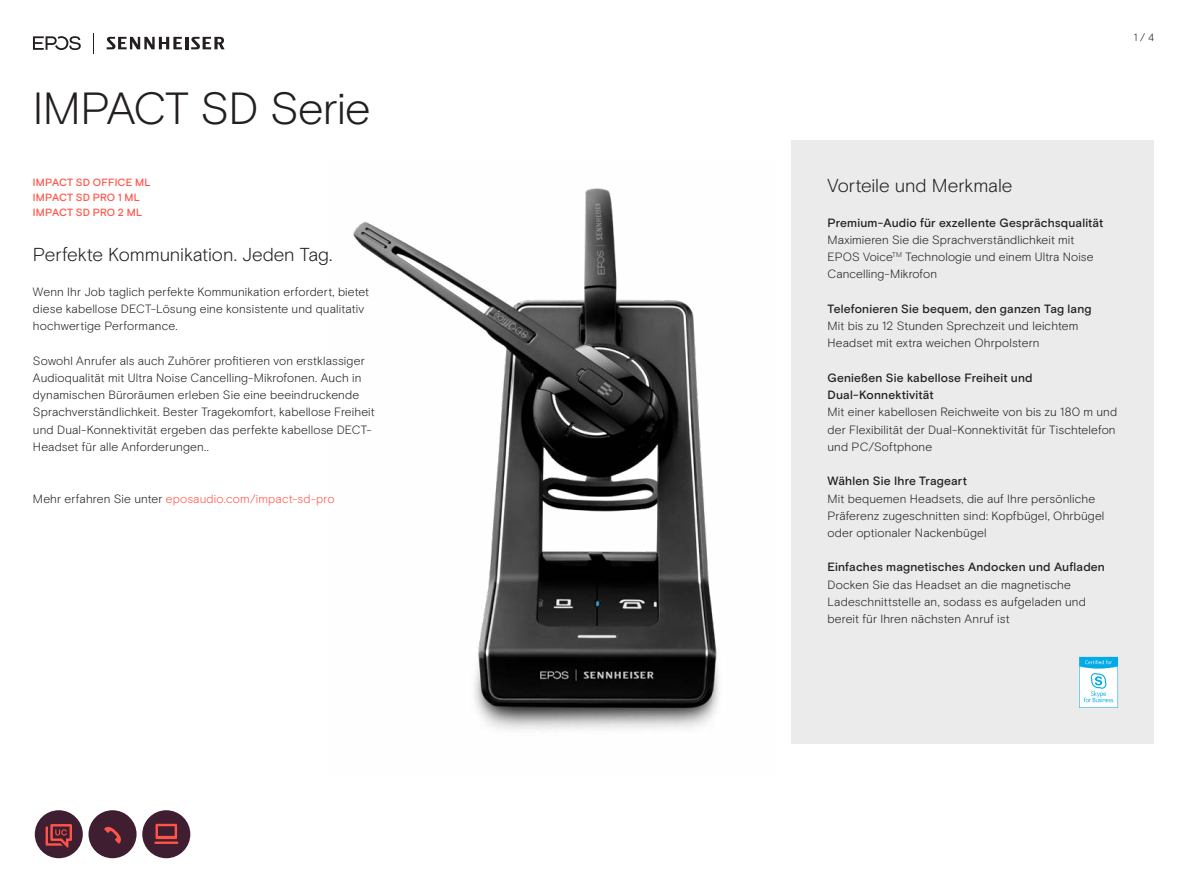
<style>
.page{position:relative;width:1187px;height:893px;background:#fff}
.page>*{position:absolute;margin:0;border:0;box-sizing:border-box;transform-origin:0 0}
.t1{font:300 45px "EPOS Basis";letter-spacing:-.02em;color:#231f20}
.t2{font:300 18.75px "EPOS Basis";letter-spacing:-.01em;color:#231f20}
.t3{font:300 12px/17.2px "EPOS Basis";letter-spacing:.01em;color:#231f20}
.t4{font:500 12px/17.2px "EPOS Basis";letter-spacing:.015em;color:#231f20}
.t5{font:300 12px "EPOS Basis";letter-spacing:.01em;color:#ff5549}
.t6{font:500 10.5px/15px "EPOS Basis";letter-spacing:.01em;color:#ff5549}
.t7{font:300 10.5px "EPOS Basis";color:#231f20}
.s1{color:#231f20}
</style>
<div class="page">
<img style="left:353px;top:188px;width:366px;height:542px">
<svg style="left:93px;top:33px;width:1px;height:20px"></svg>
<svg style="left:107px;top:37px;width:118px;height:12px"></svg>
<svg style="left:33px;top:36px;width:48px;height:14px"></svg>
<div style="left:791px;top:140px;width:362px;height:604px;background:#ebebeb"></div>
<svg style="left:1079px;top:657px;width:38px;height:51px;background:#b3e5f7"></svg>
<div style="left:35px;top:810px;width:48px;height:48px;background:#3f1e31;border-radius:50%"></div>
<svg style="left:46px;top:824px;width:26px;height:24px"></svg>
<div style="left:142px;top:810px;width:48px;height:48px;background:#3f1e31;border-radius:50%"></div>
<svg style="left:155px;top:824px;width:22px;height:15px"></svg>
<hr style="left:154px;top:841px;width:24px;height:3px;background:#ff5549">
<div style="left:88px;top:810px;width:48px;height:48px;background:#3f1e31;border-radius:50%"></div>
<svg style="left:104px;top:826px;width:17px;height:18px"></svg>
<h1 class="t1" style="left:33px;top:82px;width:339px">IMPACT SD Serie</h1>
<p class="t6" style="left:33px;top:175px;width:119px">IMPACT SD OFFICE ML<br>IMPACT SD PRO 1 ML<br>IMPACT SD PRO 2 ML</p>
<h2 class="t2" style="left:33px;top:243px;width:301px">Perfekte Kommunikation. Jeden Tag.</h2>
<p class="t3" style="left:33px;top:283px;width:338px">Wenn Ihr Job taglich perfekte Kommunikation erfordert, bietet diese kabellose DECT-Lösung eine konsistente und qualitativ hochwertige Performance.</p>
<p class="t3" style="left:33px;top:352px;width:343px">Sowohl Anrufer als auch Zuhörer profitieren von erstklassiger Audioqualität mit Ultra Noise Cancelling-Mikrofonen. Auch in dynamischen Büroräumen erleben Sie eine beeindruckende Sprachverständlichkeit. Bester Tragekomfort, kabellose Freiheit und Dual-Konnektivität ergeben das perfekte kabellose DECT-Headset für alle Anforderungen..</p>
<p class="t5" style="left:33px;top:491px;width:303px"><span class="s1">Mehr erfahren Sie unter</span> eposaudio.com/impact-sd-pro</p>
<p class="t7" style="left:1133px;top:31px;width:22px">1 / 4</p>
<h2 class="t2" style="left:827px;top:174px;width:186px">Vorteile und Merkmale</h2>
<p class="t4" style="left:827px;top:214px;width:277px">Premium-Audio für exzellente Gesprächsqualität</p>
<p class="t3" style="left:827px;top:231px;width:267px">Maximieren Sie die Sprachverständlichkeit mit<br>EPOS Voice<sup>TM</sup> Technologie und einem Ultra Noise<br>Cancelling-Mikrofon</p>
<p class="t4" style="left:827px;top:300px;width:266px">Telefonieren Sie bequem, den ganzen Tag lang</p>
<p class="t3" style="left:827px;top:317px;width:252px">Mit bis zu 12 Stunden Sprechzeit und leichtem<br>Headset mit extra weichen Ohrpolstern</p>
<p class="t4" style="left:827px;top:369px;width:207px">Genießen Sie kabellose Freiheit und<br>Dual-Konnektivität</p>
<p class="t3" style="left:827px;top:404px;width:291px">Mit einer kabellosen Reichweite von bis zu 180 m und der Flexibilität der Dual-Konnektivität für Tischtelefon und PC/Softphone</p>
<p class="t4" style="left:827px;top:473px;width:141px">Wählen Sie Ihre Trageart</p>
<p class="t3" style="left:827px;top:490px;width:278px">Mit bequemen Headsets, die auf Ihre persönliche<br>Präferenz zugeschnitten sind: Kopfbügel, Ohrbügel oder optionaler Nackenbügel</p>
<p class="t4" style="left:827px;top:559px;width:279px">Einfaches magnetisches Andocken und Aufladen</p>
<p class="t3" style="left:827px;top:576px;width:260px">Docken Sie das Headset an die magnetische<br>Ladeschnittstelle an, sodass es aufgeladen und bereit für Ihren nächsten Anruf ist</p>
</div>
